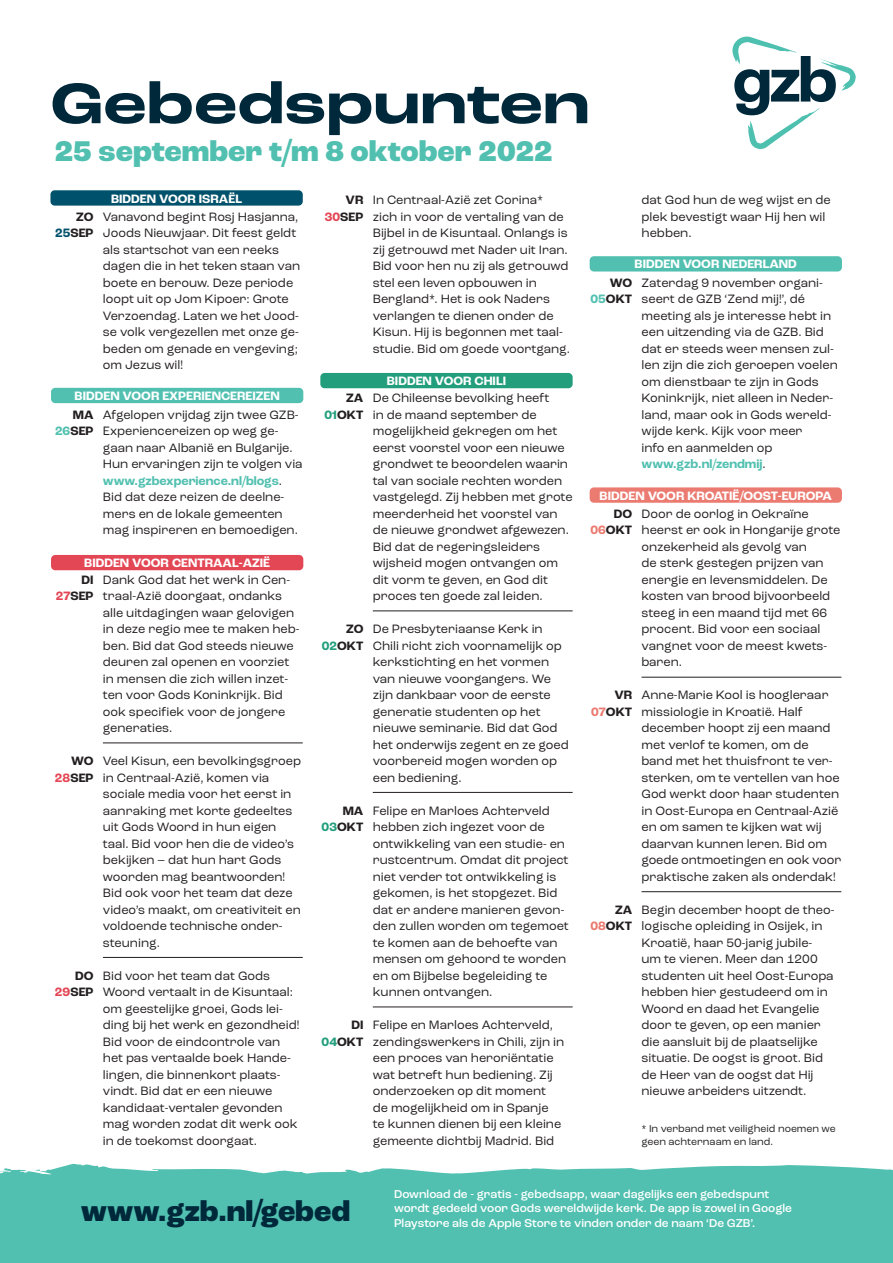
<style>
.page{position:relative;width:893px;height:1263px;background:#fff}
.page>*{position:absolute;margin:0;border:0;box-sizing:border-box;transform-origin:0 0}
.t1{font:700 expanded 60px "Roc Grotesk";color:#00283b}
.t2{font:800 30px "Roc Grotesk";color:#51c0b0}
.t3{font:800 30px "Roc Grotesk";color:#00283b}
.t4{font:12.75px/16.5px "Roc Grotesk";color:#231f20}
.t5{font:700 12.75px "Roc Grotesk";color:#fff}
.t6{font:700 12.75px/16.5px "Roc Grotesk";color:#231f20;text-align:right}
.t7{font:500 12px/14.4px "Roc Grotesk";color:#fff}
.t8{font:10.5px/12.6px "Roc Grotesk";color:#231f20}
.s1{color:#00516b}
.s2{color:#e34654}
.s3{font-weight:700;color:#51c0b0}
.s4{color:#51c0b0}
.s5{color:#229e7c}
.s6{color:#eb7b71}
</style>
<div class="page">
<svg style="left:0;top:1163px;width:893px;height:58px;background:#63c6b8"></svg>
<hr style="left:103px;top:742px;width:200px;height:1px;background:#231f20">
<hr style="left:103px;top:957px;width:200px;height:1px;background:#231f20">
<div style="left:50px;top:190px;width:253px;height:16px;background:#00516b;border-radius:4px"></div>
<hr style="left:373px;top:610px;width:200px;height:1px;background:#231f20">
<hr style="left:373px;top:792px;width:200px;height:1px;background:#231f20">
<hr style="left:373px;top:1006px;width:200px;height:1px;background:#231f20">
<hr style="left:641px;top:677px;width:200px;height:1px;background:#231f20">
<hr style="left:641px;top:891px;width:200px;height:1px;background:#231f20">
<div style="left:320px;top:373px;width:253px;height:15px;background:#229e7c;border-radius:4px"></div>
<div style="left:590px;top:487px;width:252px;height:16px;background:#eb7b71;border-radius:4px"></div>
<svg style="left:732px;top:37px;width:124px;height:112px"></svg>
<div style="left:0;top:1221px;width:893px;height:42px;background:#51c0b0"></div>
<div style="left:51px;top:388px;width:252px;height:15px;background:#51c0b0;border-radius:4px"></div>
<div style="left:590px;top:256px;width:252px;height:15px;background:#51c0b0;border-radius:4px"></div>
<div style="left:51px;top:555px;width:252px;height:15px;background:#e34654;border-radius:4px"></div>
<h1 class="t1" style="left:50px;top:66px;width:541px">Gebedspunten</h1>
<h2 class="t2" style="left:55px;top:133px;width:500px">25 september t/m 8 oktober 2022</h2>
<p class="t6" style="left:55px;top:208px;width:40px">ZO<br><span class="s1">25</span>SEP</p>
<p class="t5" style="left:111px;top:190px;width:133px">BIDDEN VOOR ISRAËL</p>
<p class="t6" style="left:325px;top:192px;width:40px">VR<br><span class="s2">30</span>SEP</p>
<p class="t4" style="left:103px;top:208px;width:199px">Vanavond begint Rosj Hasjanna,<br>Joods Nieuwjaar. Dit feest geldt als startschot van een reeks dagen die in het teken staan van boete en berouw. Deze periode loopt uit op Jom Kipoer: Grote<br>Verzoendag. Laten we het Jood&shy;se volk vergezellen met onze ge&shy;beden om genade en vergeving; om Jezus wil!</p>
<p class="t5" style="left:75px;top:388px;width:207px">BIDDEN VOOR EXPERIENCEREIZEN</p>
<p class="t4" style="left:103px;top:406px;width:201px">Afgelopen vrijdag zijn twee GZB-<br>Experiencereizen op weg ge&shy;gaan naar Albanië en Bulgarije.<br>Hun ervaringen zijn te volgen via <span class="s3">www.gzbexperience.nl/blogs</span>.<br>Bid dat deze reizen de deelne&shy;mers en de lokale gemeenten mag inspireren en bemoedigen.</p>
<p class="t4" style="left:103px;top:571px;width:198px">Dank God dat het werk in Cen&shy;traal-Azië doorgaat, ondanks alle uitdagingen waar gelovigen in deze regio mee te maken heb&shy;ben. Bid dat God steeds nieuwe deuren zal openen en voorziet in mensen die zich willen inzet&shy;ten voor Gods Koninkrijk. Bid ook specifiek voor de jongere generaties.</p>
<p class="t4" style="left:103px;top:753px;width:200px">Veel Kisun, een bevolkingsgroep in Centraal-Azië, komen via sociale media voor het eerst in aanraking met korte gedeeltes uit Gods Woord in hun eigen taal. Bid voor hen die de video’s bekijken – dat hun hart Gods woorden mag beantwoorden!<br>Bid ook voor het team dat deze video’s maakt, om creativiteit en voldoende technische onder&shy;steuning.</p>
<p class="t4" style="left:103px;top:967px;width:198px">Bid voor het team dat Gods<br>Woord vertaalt in de Kisuntaal: om geestelijke groei, Gods lei&shy;ding bij het werk en gezondheid!<br>Bid voor de eindcontrole van het pas vertaalde boek Hande&shy;lingen, die binnenkort plaats&shy;vindt. Bid dat er een nieuwe kandidaat-vertaler gevonden mag worden zodat dit werk ook in de toekomst doorgaat.</p>
<p class="t6" style="left:55px;top:406px;width:40px">MA<br><span class="s4">26</span>SEP</p>
<p class="t5" style="left:84px;top:555px;width:187px">BIDDEN VOOR CENTRAAL-AZIË</p>
<p class="t6" style="left:56px;top:571px;width:39px">DI<br><span class="s2">27</span>SEP</p>
<p class="t6" style="left:55px;top:753px;width:40px">WO<br><span class="s2">28</span>SEP</p>
<p class="t6" style="left:55px;top:967px;width:40px">DO<br><span class="s2">29</span>SEP</p>
<p class="t6" style="left:324px;top:390px;width:41px">ZA<br><span class="s5">01</span>OKT</p>
<p class="t6" style="left:322px;top:621px;width:43px">ZO<br><span class="s5">02</span>OKT</p>
<p class="t6" style="left:322px;top:802px;width:43px">MA<br><span class="s5">03</span>OKT</p>
<p class="t6" style="left:322px;top:1017px;width:43px">DI<br><span class="s5">04</span>OKT</p>
<p class="t4" style="left:373px;top:192px;width:199px">In Centraal-Azië zet Corina* zich in voor de vertaling van de<br>Bijbel in de Kisuntaal. Onlangs is zij getrouwd met Nader uit Iran.<br>Bid voor hen nu zij als getrouwd stel een leven opbouwen in<br>Bergland*. Het is ook Naders verlangen te dienen onder de<br>Kisun. Hij is begonnen met taal&shy;studie. Bid om goede voortgang.</p>
<p class="t4" style="left:373px;top:390px;width:201px">De Chileense bevolking heeft<br>in de maand september de mogelijkheid gekregen om het eerst voorstel voor een nieuwe grondwet te beoordelen waarin tal van sociale rechten worden vastgelegd. Zij hebben met grote meerderheid het voorstel van de nieuwe grondwet afgewezen.<br>Bid dat de regeringsleiders wijsheid mogen ontvangen om dit vorm te geven, en God dit proces ten goede zal leiden.</p>
<p class="t4" style="left:373px;top:621px;width:198px">De Presbyteriaanse Kerk in<br>Chili richt zich voornamelijk op kerkstichting en het vormen van nieuwe voorgangers. We zijn dankbaar voor de eerste generatie studenten op het nieuwe seminarie. Bid dat God het onderwijs zegent en ze goed voorbereid mogen worden op een bediening.</p>
<p class="t4" style="left:373px;top:802px;width:198px">Felipe en Marloes Achterveld hebben zich ingezet voor de ontwikkeling van een studie- en rustcentrum. Omdat dit project niet verder tot ontwikkeling is gekomen, is het stopgezet. Bid dat er andere manieren gevon&shy;den zullen worden om tegemoet te komen aan de behoefte van mensen om gehoord te worden en om Bijbelse begeleiding te kunnen ontvangen.</p>
<p class="t4" style="left:373px;top:1017px;width:193px">Felipe en Marloes Achterveld, zendingswerkers in Chili, zijn in een proces van heroriëntatie wat betreft hun bediening. Zij onderzoeken op dit moment de mogelijkheid om in Spanje<br>te kunnen dienen bij een kleine gemeente dichtbij Madrid. Bid</p>
<p class="t5" style="left:387px;top:373px;width:121px">BIDDEN VOOR CHILI</p>
<p class="t4" style="left:641px;top:192px;width:191px">dat God hun de weg wijst en de plek bevestigt waar Hij hen wil hebben.</p>
<p class="t5" style="left:635px;top:256px;width:164px">BIDDEN VOOR NEDERLAND</p>
<p class="t4" style="left:641px;top:274px;width:198px">Zaterdag 9 november organi&shy;seert de GZB ‘Zend mij!’, dé meeting als je interesse hebt in een uitzending via de GZB. Bid dat er steeds weer mensen zul&shy;len zijn die zich geroepen voelen om dienstbaar te zijn in Gods<br>Koninkrijk, niet alleen in Neder&shy;land, maar ook in Gods wereld&shy;wijde kerk. Kijk voor meer<br>info en aanmelden op <span class="s3">www.gzb.nl/zendmij</span>.</p>
<p class="t4" style="left:641px;top:505px;width:200px">Door de oorlog in Oekraïne heerst er ook in Hongarije grote onzekerheid als gevolg van<br>de sterk gestegen prijzen van energie en levensmiddelen. De kosten van brood bijvoorbeeld steeg in een maand tijd met 66 procent. Bid voor een sociaal vangnet voor de meest kwets&shy;baren.</p>
<p class="t4" style="left:641px;top:687px;width:201px">Anne-Marie Kool is hoogleraar missiologie in Kroatië. Half december hoopt zij een maand met verlof te komen, om de band met het thuisfront te ver&shy;sterken, om te vertellen van hoe<br>God werkt door haar studenten in Oost-Europa en Centraal-Azië en om samen te kijken wat wij daarvan kunnen leren. Bid om goede ontmoetingen en ook voor praktische zaken als onderdak!</p>
<p class="t4" style="left:641px;top:901px;width:195px">Begin december hoopt de theo&shy;logische opleiding in Osijek, in<br>Kroatië, haar 50-jarig jubile&shy;um te vieren. Meer dan 1200 studenten uit heel Oost-Europa hebben hier gestudeerd om in<br>Woord en daad het Evangelie door te geven, op een manier die aansluit bij de plaatselijke situatie. De oogst is groot. Bid de Heer van de oogst dat Hij nieuwe arbeiders uitzendt.</p>
<p class="t8" style="left:641px;top:1122px;width:196px">* In verband met veiligheid noemen we geen achternaam en land.</p>
<p class="t6" style="left:590px;top:275px;width:43px">WO<br><span class="s4">05</span>OKT</p>
<p class="t5" style="left:600px;top:488px;width:234px">BIDDEN VOOR KROATIË/OOST-EUROPA</p>
<p class="t6" style="left:590px;top:506px;width:43px">DO<br><span class="s6">06</span>OKT</p>
<p class="t6" style="left:591px;top:687px;width:42px">VR<br><span class="s6">07</span>OKT</p>
<p class="t6" style="left:590px;top:902px;width:43px">ZA<br><span class="s6">08</span>OKT</p>
<h2 class="t3" style="left:81px;top:1192px;width:271px">www.gzb.nl/gebed</h2>
<p class="t7" style="left:394px;top:1186px;width:399px">Download de - gratis - gebedsapp, waar dagelijks een gebedspunt wordt gedeeld voor Gods wereldwijde kerk. De app is zowel in Google<br>Playstore als de Apple Store te vinden onder de naam ‘De GZB’.</p>
</div>
